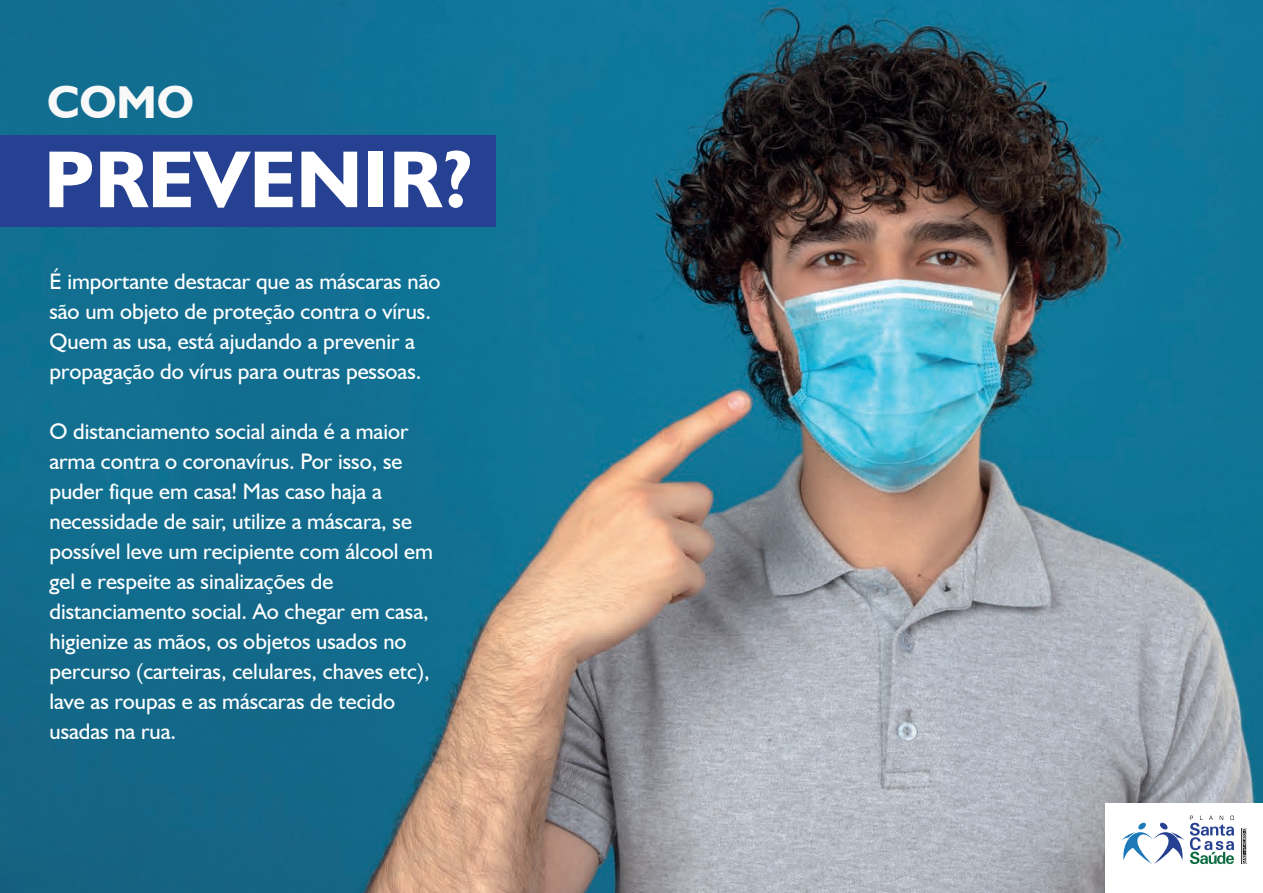
<style>
.page{position:relative;width:1263px;height:893px;background:#fff}
.page>*{position:absolute;margin:0;border:0;box-sizing:border-box;transform-origin:0 0}
.t1{font:700 81.3px "Humanist 521 BT";color:#fff}
.t2{font:700 46.05px "Humanist 521 BT";color:#f7f8f7}
.t3{font:22.5px/30px "Humanist 521 BT";color:#fff}
</style>
<div class="page">
<img style="left:0;top:0;width:1263px;height:893px">
<div style="left:0;top:135px;width:495px;height:91px;background:#274192"></div>
<div style="left:1105px;top:803px;width:158px;height:90px;background:#fff"></div>
<svg style="left:1122px;top:823px;width:62px;height:41px"></svg>
<svg style="left:1190px;top:816px;width:44px;height:48px"></svg>
<svg style="left:1242px;top:828px;width:5px;height:36px"></svg>
<div style="left:1242px;top:829px;width:4px;height:34px;border:1px solid #fff"></div>
<h2 class="t2" style="left:47px;top:73px;width:149px">COMO</h2>
<h1 class="t1" style="left:44px;top:129px;width:431px">PREVENIR?</h1>
<p class="t3" style="left:49px;top:266px;width:392px">É importante destacar que as máscaras não são um objeto de proteção contra o vírus.<br>Quem as usa, está ajudando a prevenir a propagação do vírus para outras pessoas.</p>
<p class="t3" style="left:49px;top:416px;width:385px">O distanciamento social ainda é a maior arma contra o coronavírus. Por isso, se puder fique em casa! Mas caso haja a necessidade de sair, utilize a máscara, se possível leve um recipiente com álcool em gel e respeite as sinalizações de distanciamento social. Ao chegar em casa, higienize as mãos, os objetos usados no percurso (carteiras, celulares, chaves etc), lave as roupas e as máscaras de tecido usadas na rua.</p>
</div>
